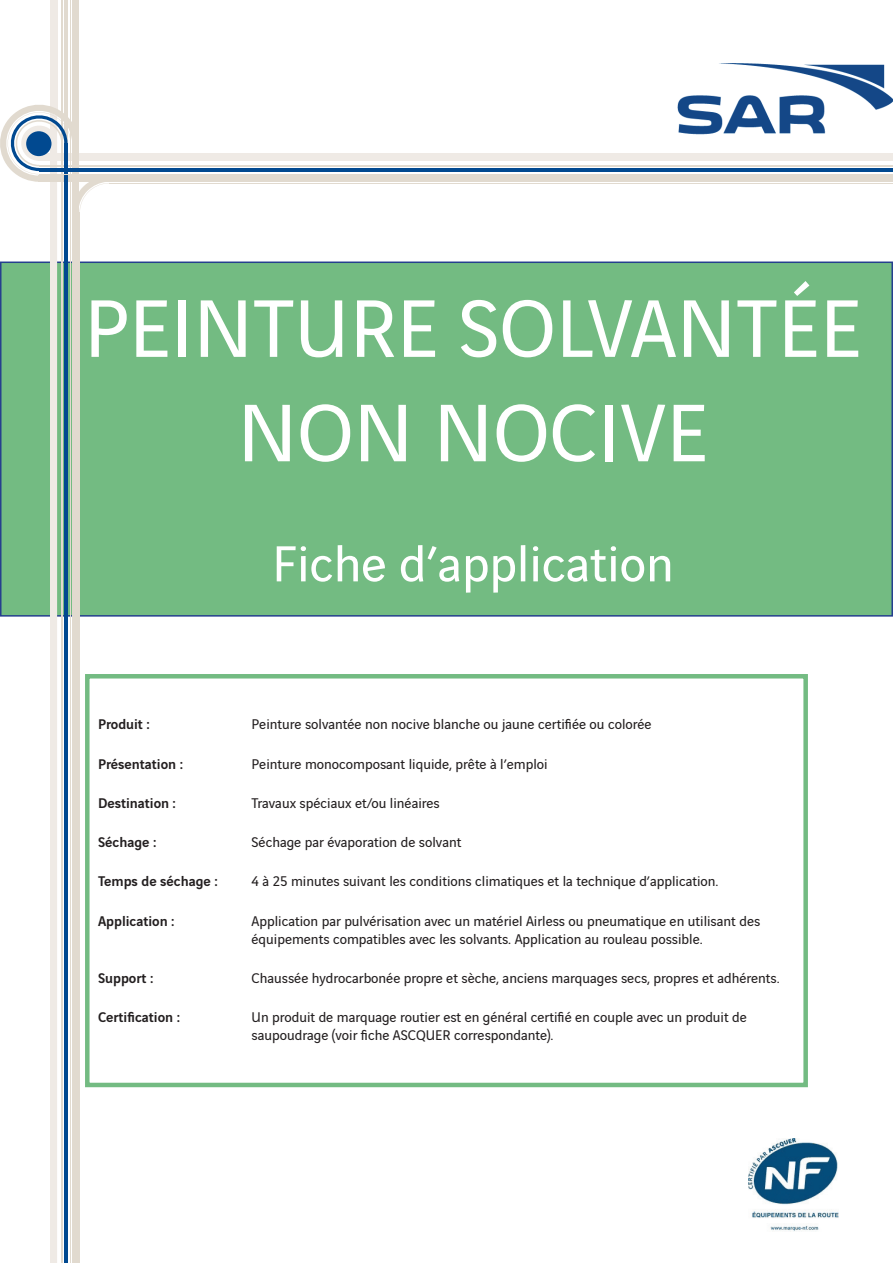
<style>
.page{position:relative;width:893px;height:1263px;background:#fff}
.page>*{position:absolute;margin:0;border:0;box-sizing:border-box;transform-origin:0 0}
.t1{font:87px/104.4px "Vinci Sans";color:#fff;text-align:center}
.t2{font:54px "Vinci Sans";color:#fff}
.t3{font:15px/18px "Vinci Sans";color:#231f20}
.t4{font:500 15px "Vinci Sans";color:#231f20}
</style>
<div class="page">
<div style="left:1px;top:262px;width:891px;height:354px;background:#73bb82"></div>
<img style="left:677px;top:63px;width:216px;height:72px">
<div style="left:85px;top:674px;width:723px;height:413px;border:4px solid #73bb82"></div>
<img style="left:748px;top:1138px;width:91px;height:93px">
<div style="left:39px;top:154px;width:854px;height:7px;background:#efeae5"></div>
<div style="left:50px;top:0;width:7px;height:110px;background:#efeae5"></div>
<div style="left:39px;top:176px;width:854px;height:6px;background:#e1dacf"></div>
<div style="left:72px;top:0;width:6px;height:1263px;background:#e1dacf"></div>
<hr style="left:39px;top:165px;width:854px;height:1px;background:#e1dacf">
<hr style="left:70px;top:0;width:1px;height:1263px;background:#e1dacf">
<hr style="left:61px;top:0;width:2px;height:1263px;background:#e1dacf">
<hr style="left:64px;top:0;width:4px;height:1263px;background:#e1dacf">
<svg style="left:0;top:101px;width:110px;height:1162px"></svg>
<hr style="left:39px;top:168px;width:854px;height:3px;background:#014990">
<hr style="left:39px;top:174px;width:854px;height:1px;background:#e1dacf">
<hr style="left:80px;top:213px;width:1px;height:1050px;background:#e1dacf">
<hr style="left:109px;top:183px;width:784px;height:1px;background:#e1dacf">
<div style="left:26px;top:131px;width:26px;height:25px;background:#014990;border-radius:50%"></div>
<h1 class="t1" style="left:84px;top:268px;width:779px">PEINTURE SOLVANTÉE<br>NON NOCIVE</h1>
<h2 class="t2" style="left:272px;top:524px;width:403px">Fiche d’application</h2>
<p class="t4" style="left:98px;top:713px;width:53px">Produit :</p>
<p class="t3" style="left:252px;top:714px;width:402px">Peinture solvantée non nocive blanche ou jaune certifiée ou colorée</p>
<p class="t4" style="left:98px;top:752px;width:87px">Présentation :</p>
<p class="t3" style="left:252px;top:753px;width:298px">Peinture monocomposant liquide, prête à l’emploi</p>
<p class="t4" style="left:98px;top:791px;width:79px">Destination :</p>
<p class="t3" style="left:252px;top:792px;width:190px">Travaux spéciaux et/ou linéaires</p>
<p class="t4" style="left:98px;top:830px;width:60px">Séchage :</p>
<p class="t3" style="left:252px;top:832px;width:211px">Séchage par évaporation de solvant</p>
<p class="t4" style="left:98px;top:870px;width:121px">Temps de séchage :</p>
<p class="t3" style="left:252px;top:871px;width:469px">4 à 25 minutes suivant les conditions climatiques et la technique d’application.</p>
<p class="t4" style="left:98px;top:909px;width:78px">Application :</p>
<p class="t3" style="left:252px;top:910px;width:510px">Application par pulvérisation avec un matériel Airless ou pneumatique en utilisant des équipements compatibles avec les solvants. Application au rouleau possible.</p>
<p class="t4" style="left:98px;top:966px;width:57px">Support :</p>
<p class="t3" style="left:252px;top:967px;width:530px">Chaussée hydrocarbonée propre et sèche, anciens marquages secs, propres et adhérents.</p>
<p class="t4" style="left:98px;top:1006px;width:84px">Certification :</p>
<p class="t3" style="left:252px;top:1007px;width:497px">Un produit de marquage routier est en général certifié en couple avec un produit de saupoudrage (voir fiche ASCQUER correspondante).</p>
</div>
